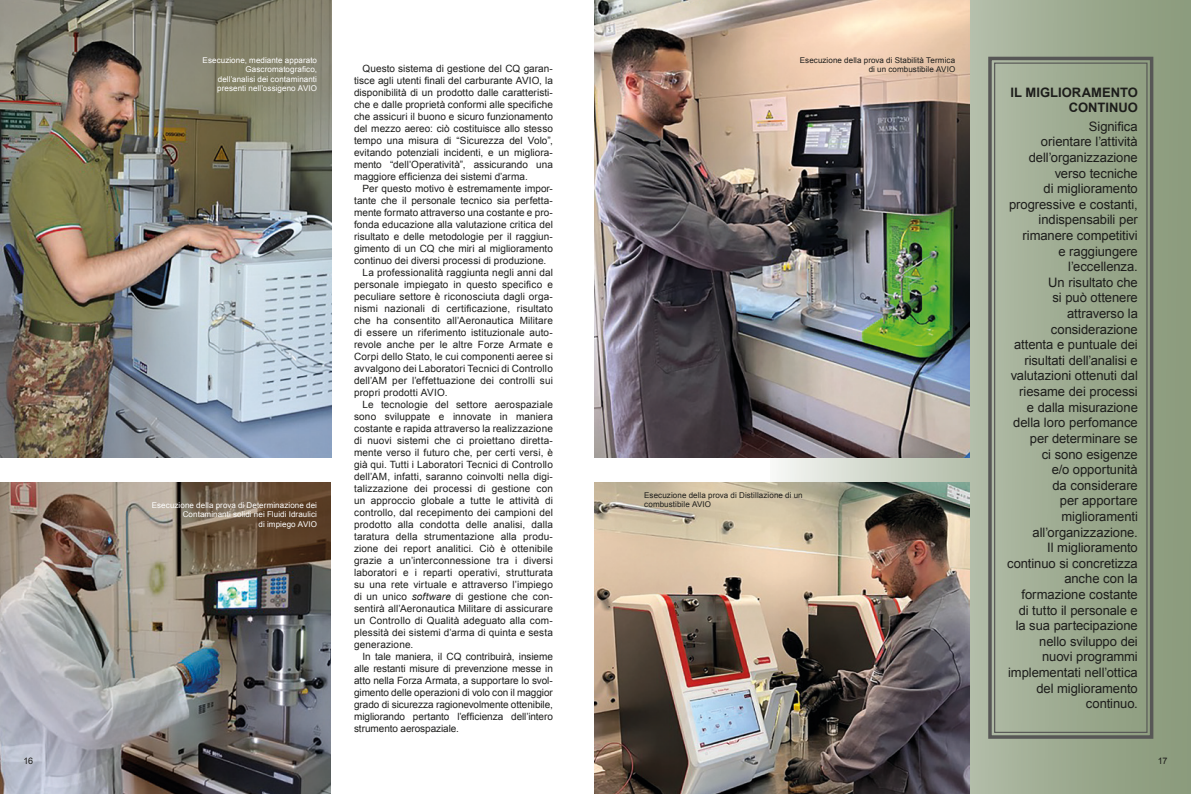
<style>
.page{position:relative;width:1191px;height:794px;background:#fff}
.page>*{position:absolute;margin:0;border:0;box-sizing:border-box;transform-origin:0 0}
.t1{font:13px/15.6px "Arial";letter-spacing:-.005em;color:#1d1d1b;text-align:right}
.t2{font:700 13px/15.6px "Arial";color:#1d1d1b;text-align:right}
.t3{font:10px "Arial";letter-spacing:.01em;color:#1d1d1b}
.t4{font:10px "Arial";letter-spacing:-.01em;color:#1d1d1b}
.t5{font:9px "Arial";color:#1d1d1b}
.t6{font:8px/9.6px "Arial";letter-spacing:.01em;color:#fff;text-align:right}
.t7{font:8px/9.6px "Arial";letter-spacing:.01em;color:#1d1d1b}
.s1{font-style:italic}
</style>
<div class="page">
<img style="left:0;top:0;width:331px;height:457px">
<div style="left:770px;top:0;width:421px;height:794px;background:linear-gradient(to right,#e6e9e4,#829472)"></div>
<img style="left:0;top:483px;width:331px;height:311px">
<img style="left:595px;top:483px;width:374px;height:311px">
<img style="left:595px;top:0;width:374px;height:457px">
<svg style="left:986px;top:55px;width:169px;height:685px;background:#99a68d"></svg>
<div style="left:994px;top:63px;width:153px;height:670px;border:1px solid #575756"></div>
<p class="t6" style="left:203px;top:55px;width:116px">Esecuzione, mediante apparato<br>Gascromatografico,<br>dell’analisi dei contaminanti presenti nell’ossigeno AVIO</p>
<p class="t6" style="left:152px;top:500px;width:167px">Esecuzione della prova di Determinazione dei<br>Contaminanti solidi nei Fluidi Idraulici<br>di impiego AVIO</p>
<p class="t3" style="left:362px;top:62px;width:192px">Questo sistema di gestione del CQ garan-</p>
<p class="t3" style="left:354px;top:74px;width:200px">tisce agli utenti finali del carburante AVIO, la</p>
<p class="t3" style="left:354px;top:86px;width:200px">disponibilità di un prodotto dalle caratteristi-</p>
<p class="t3" style="left:354px;top:98px;width:200px">che e dalle proprietà conformi alle specifiche</p>
<p class="t3" style="left:354px;top:110px;width:200px">che assicuri il buono e sicuro funzionamento</p>
<p class="t3" style="left:354px;top:122px;width:200px">del mezzo aereo: ciò costituisce allo stesso</p>
<p class="t3" style="left:354px;top:134px;width:200px">tempo una misura di “Sicurezza del Volo”,</p>
<p class="t3" style="left:354px;top:146px;width:200px">evitando potenziali incidenti, e un migliora-</p>
<p class="t3" style="left:354px;top:158px;width:200px">mento “dell’Operatività”, assicurando una</p>
<p class="t3" style="left:354px;top:170px;width:175px">maggiore efficienza dei sistemi d’arma.</p>
<p class="t3" style="left:362px;top:182px;width:192px">Per questo motivo è estremamente impor-</p>
<p class="t3" style="left:354px;top:194px;width:200px">tante che il personale tecnico sia perfetta-</p>
<p class="t3" style="left:354px;top:206px;width:200px">mente formato attraverso una costante e pro-</p>
<p class="t3" style="left:354px;top:218px;width:200px">fonda educazione alla valutazione critica del</p>
<p class="t3" style="left:354px;top:230px;width:200px">risultato e delle metodologie per il raggiun-</p>
<p class="t3" style="left:354px;top:242px;width:200px">gimento di un CQ che miri al miglioramento</p>
<p class="t3" style="left:354px;top:254px;width:194px">continuo dei diversi processi di produzione.</p>
<p class="t3" style="left:362px;top:266px;width:192px">La professionalità raggiunta negli anni dal</p>
<p class="t3" style="left:354px;top:278px;width:200px">personale impiegato in questo specifico e</p>
<p class="t3" style="left:354px;top:290px;width:200px">peculiare settore è riconosciuta dagli orga-</p>
<p class="t3" style="left:354px;top:302px;width:200px">nismi nazionali di certificazione, risultato</p>
<p class="t3" style="left:354px;top:314px;width:200px">che ha consentito all’Aeronautica Militare</p>
<p class="t3" style="left:354px;top:326px;width:200px">di essere un riferimento istituzionale auto-</p>
<p class="t3" style="left:354px;top:338px;width:200px">revole anche per le altre Forze Armate e</p>
<p class="t3" style="left:354px;top:350px;width:200px">Corpi dello Stato, le cui componenti aeree si</p>
<p class="t3" style="left:354px;top:362px;width:200px">avvalgono dei Laboratori Tecnici di Controllo</p>
<p class="t3" style="left:354px;top:374px;width:200px">dell’AM per l’effettuazione dei controlli sui</p>
<p class="t3" style="left:354px;top:386px;width:95px">propri prodotti AVIO.</p>
<p class="t3" style="left:362px;top:398px;width:192px">Le tecnologie del settore aerospaziale</p>
<p class="t3" style="left:354px;top:410px;width:200px">sono sviluppate e innovate in maniera</p>
<p class="t3" style="left:354px;top:422px;width:200px">costante e rapida attraverso la realizzazione</p>
<p class="t3" style="left:354px;top:434px;width:200px">di nuovi sistemi che ci proiettano diretta-</p>
<p class="t3" style="left:354px;top:446px;width:200px">mente verso il futuro che, per certi versi, è</p>
<p class="t3" style="left:354px;top:458px;width:200px">già qui. Tutti i Laboratori Tecnici di Controllo</p>
<p class="t3" style="left:354px;top:470px;width:200px">dell’AM, infatti, saranno coinvolti nella digi-</p>
<p class="t3" style="left:354px;top:482px;width:200px">talizzazione dei processi di gestione con</p>
<p class="t3" style="left:354px;top:494px;width:200px">un approccio globale a tutte le attività di</p>
<p class="t3" style="left:354px;top:506px;width:200px">controllo, dal recepimento dei campioni del</p>
<p class="t3" style="left:354px;top:518px;width:200px">prodotto alla condotta delle analisi, dalla</p>
<p class="t3" style="left:354px;top:530px;width:200px">taratura della strumentazione alla produ-</p>
<p class="t3" style="left:354px;top:542px;width:200px">zione dei report analitici. Ciò è ottenibile</p>
<p class="t3" style="left:354px;top:554px;width:200px">grazie a un’interconnessione tra i diversi</p>
<p class="t3" style="left:354px;top:566px;width:200px">laboratori e i reparti operativi, strutturata</p>
<p class="t3" style="left:354px;top:578px;width:200px">su una rete virtuale e attraverso l’impiego</p>
<p class="t3" style="left:354px;top:590px;width:200px">di un unico <span class="s1">software</span> di gestione che con-</p>
<p class="t3" style="left:354px;top:602px;width:200px">sentirà all’Aeronautica Militare di assicurare</p>
<p class="t3" style="left:354px;top:614px;width:200px">un Controllo di Qualità adeguato alla com-</p>
<p class="t3" style="left:354px;top:626px;width:200px">plessità dei sistemi d’arma di quinta e sesta</p>
<p class="t3" style="left:354px;top:638px;width:61px">generazione.</p>
<p class="t4" style="left:362px;top:650px;width:192px">In tale maniera, il CQ contribuirà, insieme</p>
<p class="t4" style="left:354px;top:662px;width:200px">alle restanti misure di prevenzione messe in</p>
<p class="t3" style="left:354px;top:674px;width:200px">atto nella Forza Armata, a supportare lo svol-</p>
<p class="t3" style="left:354px;top:686px;width:200px">gimento delle operazioni di volo con il maggior</p>
<p class="t4" style="left:354px;top:698px;width:200px">grado di sicurezza ragionevolmente ottenibile,</p>
<p class="t3" style="left:354px;top:710px;width:200px">migliorando pertanto l’efficienza dell’intero</p>
<p class="t4" style="left:354px;top:722px;width:106px">strumento aerospaziale.</p>
<p class="t7" style="left:800px;top:55px;width:157px;text-align:right">Esecuzione della prova di Stabilità Termica di un combustibile AVIO</p>
<p class="t7" style="left:644px;top:490px;width:160px">Esecuzione della prova di Distillazione di un combustibile AVIO</p>
<p class="t2" style="left:1010px;top:85px;width:129px">IL MIGLIORAMENTO<br>CONTINUO</p>
<p class="t1" style="left:1007px;top:119px;width:132px">Significa<br>orientare l’attività dell’organizzazione verso tecniche<br>di miglioramento progressive e costanti, indispensabili per rimanere competitivi<br>e raggiungere l’eccellenza.<br>Un risultato che<br>si può ottenere attraverso la considerazione<br>attenta e puntuale dei risultati dell’analisi e valutazioni ottenuti dal riesame dei processi<br>e dalla misurazione della loro perfomance per determinare se<br>ci sono esigenze<br>e/o opportunità<br>da considerare<br>per apportare miglioramenti all’organizzazione.<br>Il miglioramento continuo si concretizza anche con la formazione costante<br>di tutto il personale e la sua partecipazione nello sviluppo dei nuovi programmi implementati nell’ottica del miglioramento continuo.</p>
<p class="t5" style="left:23px;top:754px;width:11px">16</p>
<p class="t5" style="left:1157px;top:754px;width:11px">17</p>
</div>
